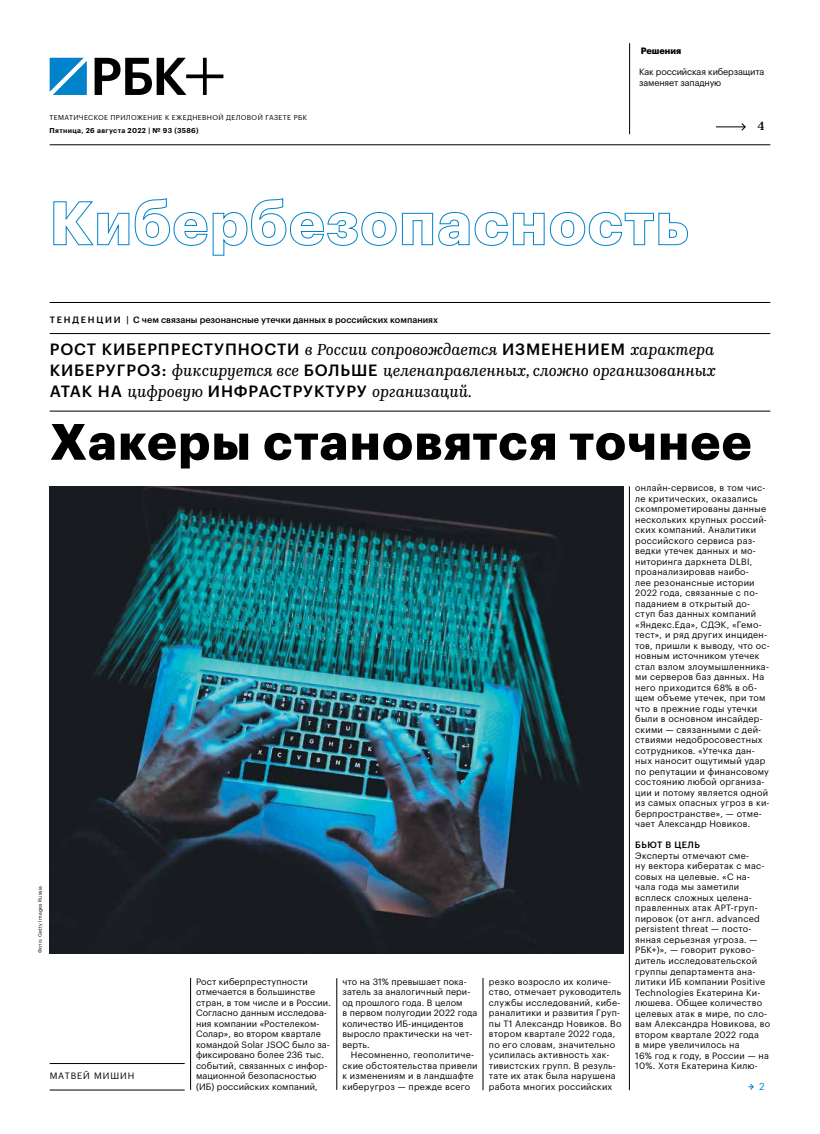
<style>
.page{position:relative;width:820px;height:1134px;background:#fff}
.page>*{position:absolute;margin:0;border:0;box-sizing:border-box;transform-origin:0 0}
.t1{font:700 50px "Graphik RBCLC";letter-spacing:.025em;color:#000}
.t2{font:500 16px "Graphik RBCLC";letter-spacing:.055em;color:#000}
.t3{font:italic 16px "Kazimir Text RBC";color:#000}
.t4{font:500 12px "Kazimir Text RBC";color:#000}
.t5{font:10px "Graphik RBCLC";color:#0083ca}
.t6{font:9px/10.5px "Graphik RBCLC";letter-spacing:.025em;color:#000}
.t7{font:500 9px "Graphik RBCLC";color:#000}
.t8{font:9px/10.8px "Graphik RBCLC";letter-spacing:-.015em;color:#000}
.t9{font:9px "Graphik RBCLC";letter-spacing:.105em;color:#000}
.t10{font:500 9px "Graphik RBCLC";letter-spacing:.055em;color:#000}
.t11{font:700 9px "Graphik RBCLC";color:#000}
.t12{font:7px "Graphik RBCLC";letter-spacing:.05em;color:#000}
.t13{font:600 7px "Graphik RBCLC";letter-spacing:.05em;color:#000}
.t14{font:5px "Graphik RBCLC";letter-spacing:.04em;color:#000}
.s1{font-family:"Kazimir Text RBC";font-weight:400;font-style:italic}
.s2{font-family:"Graphik RBCLC";font-weight:500;font-style:normal}
</style>
<div class="page">
<svg style="left:50px;top:58px;width:37px;height:37px"></svg>
<svg style="left:95px;top:58px;width:128px;height:37px"></svg>
<hr style="left:50px;top:145px;width:720px;height:1px;background:#000">
<hr style="left:50px;top:302px;width:720px;height:1px;background:#000">
<svg style="left:53px;top:198px;width:635px;height:58px"></svg>
<hr style="left:50px;top:333px;width:720px;height:1px;background:#000">
<hr style="left:50px;top:411px;width:720px;height:1px;background:#000">
<svg style="left:748px;top:1083px;width:6px;height:7px"></svg>
<hr style="left:629px;top:43px;width:1px;height:91px;background:#000">
<svg style="left:716px;top:123px;width:29px;height:8px"></svg>
<hr style="left:336px;top:978px;width:1px;height:112px;background:#000">
<hr style="left:190px;top:978px;width:1px;height:112px;background:#000">
<hr style="left:482px;top:978px;width:1px;height:112px;background:#000">
<hr style="left:629px;top:486px;width:1px;height:604px;background:#000">
<img style="left:50px;top:486px;width:573px;height:467px">
<hr style="left:50px;top:1063px;width:135px;height:1px;background:#000">
<hr style="left:50px;top:1090px;width:135px;height:1px;background:#000">
<p class="t12" style="left:50px;top:112px;width:259px">ТЕМАТИЧЕСКОЕ ПРИЛОЖЕНИЕ К ЕЖЕДНЕВНОЙ ДЕЛОВОЙ ГАЗЕТЕ РБК</p>
<p class="t13" style="left:50px;top:125px;width:150px">Пятница, 26 августа 2022 | № 93 (3586)</p>
<p class="t11" style="left:640px;top:43px;width:42px">Решения</p>
<p class="t8" style="left:638px;top:65px;width:127px">Как российская киберзащита заменяет западную</p>
<h3 class="t4" style="left:757px;top:117px;width:9px">4</h3>
<p class="t7" style="left:50px;top:313px;width:390px">Т Е Н Д Е Н Ц И И | С чем связаны резонансные утечки данных в российских компаниях</p>
<h2 class="t2" style="left:50px;top:337px;width:665px">РОСТ КИБЕРПРЕСТУПНОСТИ <span class="s1">в России сопровождается</span> ИЗМЕНЕНИЕМ <span class="s1">характера</span></h2>
<h2 class="t3" style="left:50px;top:358px;width:667px"><span class="s2">КИБЕРУГРОЗ:</span> фиксируется все <span class="s2">БОЛЬШЕ</span> целенаправленных, сложно организованных</h2>
<h2 class="t2" style="left:50px;top:379px;width:423px">АТАК НА <span class="s1">цифровую</span> ИНФРАСТРУКТУРУ <span class="s1">организаций.</span></h2>
<h1 class="t1" style="left:50px;top:403px;width:703px">Хакеры становятся точнее</h1>
<p class="t14" style="left:36px;top:953px;width:69px;rotate:-90deg">Фото: Getty Images Russia</p>
<p class="t9" style="left:50px;top:1069px;width:86px">МАТВЕЙ МИШИН</p>
<p class="t6" style="left:196px;top:975px;width:136px">Рост киберпреступности отмечается в большинстве стран, в том числе и в России.<br>Согласно данным исследова&shy;ния компании «Ростелеком-<br>Солар», во втором квартале командой Solar JSOC было за&shy;фиксировано более 236 тыс. событий, связанных с инфор&shy;мационной безопасностью (ИБ) российских компаний,</p>
<p class="t6" style="left:342px;top:975px;width:136px">что на 31% превышает пока&shy;затель за аналогичный пери&shy;од прошлого года. В целом<br>в первом полугодии 2022 года количество ИБ-инцидентов выросло практически на чет&shy;верть.</p>
<p class="t6" style="left:342px;top:1049px;width:136px;text-indent:9px">Несомненно, геополитиче&shy;ские обстоятельства привели к изменениям и в ландшафте киберугроз — прежде всего</p>
<p class="t6" style="left:488px;top:975px;width:134px">резко возросло их количе&shy;ство, отмечает руководитель службы исследований, кибе&shy;раналитики и развития Груп&shy;пы Т1 Александр Новиков. Во втором квартале 2022 года, по его словам, значительно усилилась активность хак&shy;тивистских групп. В резуль&shy;тате их атак была нарушена работа многих российских</p>
<p class="t6" style="left:635px;top:482px;width:136px">онлайн-сервисов, в том чис&shy;ле критических, оказались скомпрометированы данные нескольких крупных россий&shy;ских компаний. Аналитики российского сервиса раз&shy;ведки утечек данных и мо&shy;ниторинга даркнета DLBI, проанализировав наибо-<br>лее резонансные истории<br>2022 года, связанные с по&shy;паданием в открытый до&shy;ступ баз данных компаний «Яндекс.Еда», СДЭК, «Гемо&shy;тест», и ряд других инциден&shy;тов, пришли к выводу, что ос&shy;новным источником утечек стал взлом злоумышленника&shy;ми серверов баз данных. На него приходится 68% в об&shy;щем объеме утечек, при том что в прежние годы утечки были в основном инсайдер&shy;скими — связанными с дей&shy;ствиями недобросовестных сотрудников. «Утечка дан&shy;ных наносит ощутимый удар по репутации и финансовому состоянию любой организа&shy;ции и потому является одной из самых опасных угроз в ки&shy;берпространстве», — отме&shy;чает Александр Новиков.</p>
<p class="t10" style="left:635px;top:838px;width:66px">БЬЮТ В ЦЕЛЬ</p>
<p class="t6" style="left:635px;top:850px;width:136px">Эксперты отмечают сме-<br>ну вектора кибератак с мас&shy;совых на целевые. «С на&shy;чала года мы заметили всплеск сложных целена&shy;правленных атак APT-груп&shy;пировок (от англ. advanced persistent threat — посто&shy;янная серьезная угроза. —<br>РБК+)», — говорит руково&shy;дитель исследовательской группы департамента ана&shy;литики ИБ компании Positive<br>Technologies Екатерина Ки&shy;люшева. Общее количество целевых атак в мире, по сло&shy;вам Александра Новикова, во втором квартале 2022 года<br>в мире увеличилось на<br>16% год к году, в России — на<br>10%. Хотя Екатерина Килю-</p>
<p class="t5" style="left:758px;top:1078px;width:7px">2</p>
</div>
